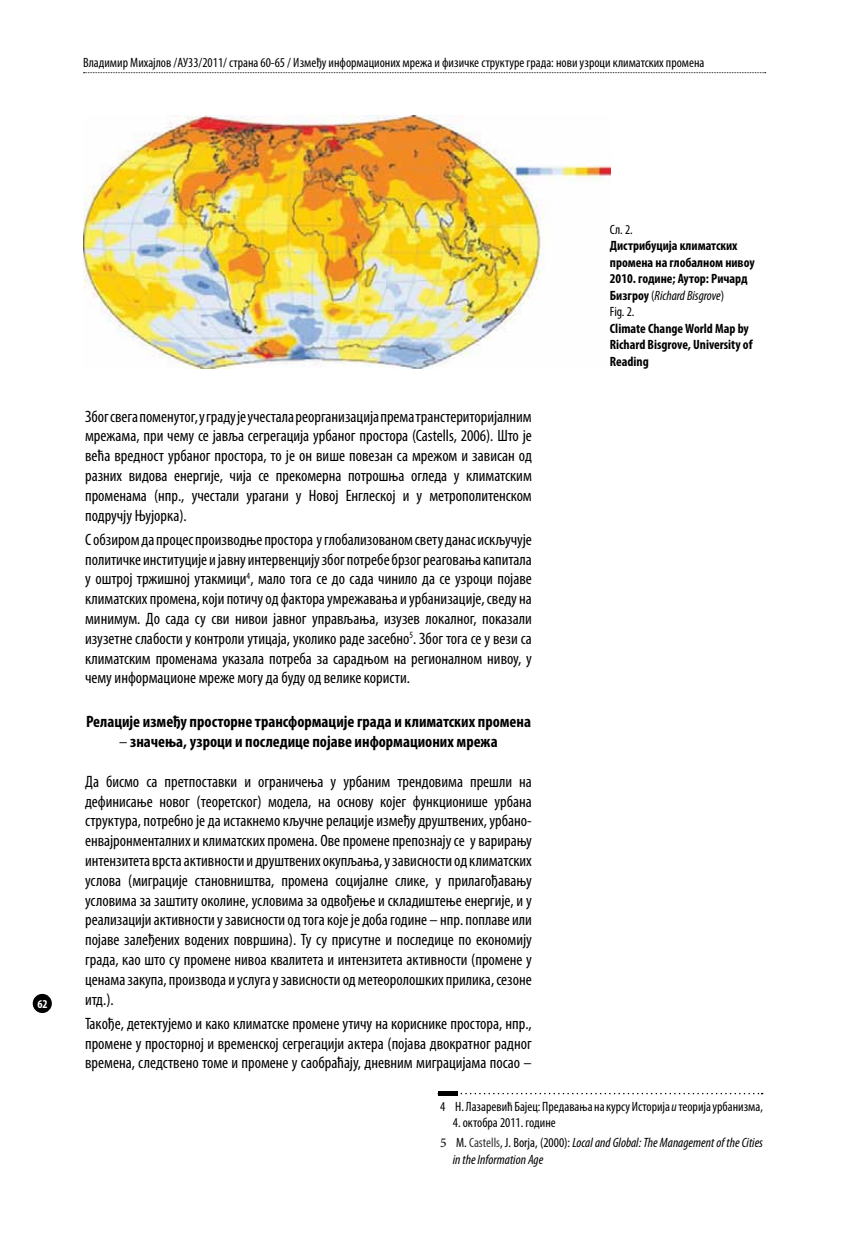
<style>
.page{position:relative;width:851px;height:1234px;background:#fff}
.page>*{position:absolute;margin:0;border:0;box-sizing:border-box;transform-origin:0 0}
.t1{font:condensed 16.5px/19.8px "Myriad Pro";color:#000;text-align:justify}
.t2{font:700 condensed 16.5px "Myriad Pro";color:#000}
.t3{font:condensed 13.5px "Myriad Pro";color:#000}
.t4{font:700 condensed 13.5px/16.5px "Myriad Pro";color:#000}
.t5{font:italic condensed 13.5px/20.4px "Myriad Pro";color:#000}
.t6{font:700 condensed 12px "Myriad Pro";color:#fff}
.s1{font-weight:400}
.s2{font-weight:400;font-style:italic}
.s3{font-style:italic}
.s4{font-style:normal}
.s5{font-family:"Minion Pro";font-style:normal;font-stretch:normal}
.s6{font-style:normal;color:#333}
</style>
<div class="page">
<div style="left:33px;top:993px;width:19px;height:19px;background:#000;border-radius:50%"></div>
<svg style="left:83px;top:72px;width:682px;height:1px"></svg>
<svg style="left:457px;top:1092px;width:305px;height:2px"></svg>
<hr style="left:438px;top:1091px;width:19px;height:4px;background:#000">
<img style="left:84px;top:116px;width:526px;height:252px">
<p class="t3" style="left:83px;top:55px;width:622px">Владимир Михајлов /АУ33/2011/ страна 60-65 / између информационих мрежа и физичке структуре града: нови узроци климатских промена</p>
<p class="t6" style="left:37px;top:996px;width:12px">62</p>
<p class="t3" style="left:609px;top:221px;width:24px">Сл. 2.</p>
<p class="t4" style="left:609px;top:237px;width:146px">Дистрибуција климатских промена на глобалном нивоу<br>2010. године; Аутор: Ричард<br>Бизгроу <span class="s1">(</span><span class="s2">Richard Bisgrove</span><span class="s1">)<br>Fig. 2.</span></p>
<p class="t4" style="left:609px;top:319px;width:144px">Climate Change World Map by<br>Richard Bisgrove, University of<br>Reading</p>
<p class="t1" style="left:85px;top:406px;width:448px">Због свега поменутог, у граду је учестала реорганизација према транстериторијалним мрежама, при чему се јавља сегрегација урбаног простора (Castells, 2006). Што је већа вредност урбаног простора, то је он више повезан са мрежом и зависан од разних видова енергије, чија се прекомерна потрошња огледа у климатским променама (нпр., учестали урагани у Новој Енглеској и у метрополитенском подручју Њујорка).</p>
<p class="t1" style="left:85px;top:529px;width:448px">С обзиром да процес производње простора у глобализованом свету данас искључује политичке институције и јавну интервенцију због потребе брзог реаговања капитала у оштрој тржишној утакмици<sup>4</sup>, мало тога се до сада чинило да се узроци појаве климатских промена, који потичу од фактора умрежавања и урбанизације, сведу на минимум. До сада су сви нивои јавног управљања, изузев локалног, показали изузетне слабости у контроли утицаја, уколико раде засебно<sup>5</sup>. Због тога се у вези са климатским променама указала потреба за сарадњом на регионалном нивоу, у чему информационе мреже могу да буду од велике користи.</p>
<p class="t2" style="left:86px;top:711px;width:446px">Релације између просторне трансформације града и климатских промена</p>
<p class="t2" style="left:119px;top:731px;width:380px"><span class="s1">–</span> значења, узроци и последице појаве информационих мрежа</p>
<p class="t1" style="left:85px;top:771px;width:448px">Да бисмо са претпоставки и ограничења у урбаним трендовима прешли на дефинисање новог (теоретског) модела, на основу којег функционише урбана структура, потребно је да истакнемо кључне релације између друштвених, урбано&shy;енвајронменталних и климатских промена. Ове промене препознају се у варирању интензитета врста активности и друштвених окупљања, у зависности од климатских услова (миграције становништва, промена социјалне слике, у прилагођавању условима за заштиту околине, условима за одвођење и складиштење енергије, и у реализацији активности у зависности од тога које је доба године – нпр. поплаве или појаве залеђених водених површина). Ту су присутне и последице по економију града, као што су промене нивоа квалитета и интензитета активности (промене у ценама закупа, производа и услуга у зависности од метеоролошких прилика, сезоне итд.).</p>
<p class="t1" style="left:85px;top:1012px;width:448px">Такође, детектујемо и како климатске промене утичу на кориснике простора, нпр., промене у просторној и временској сегрегацији актера (појава двократног радног времена, следствено томе и промене у саобраћају, дневним миграцијама посао –</p>
<p class="t3" style="left:440px;top:1097px;width:324px">4 Н. Лазаревић Бајец: Предавања накурсу Историја <span class="s3">и</span> теоријаурбанизма,</p>
<p class="t5" style="left:440px;top:1111px;width:324px;text-indent:13px"><span class="s4">4. октобра 2011. године<br></span><span class="s5">5</span> <span class="s4">M.</span> <span class="s6">Castells</span><span class="s4">, J. Borja, (2000):</span> Local and Global: The Management of the Cities</p>
<p class="t5" style="left:452px;top:1148px;width:92px">in the Information Age</p>
</div>
